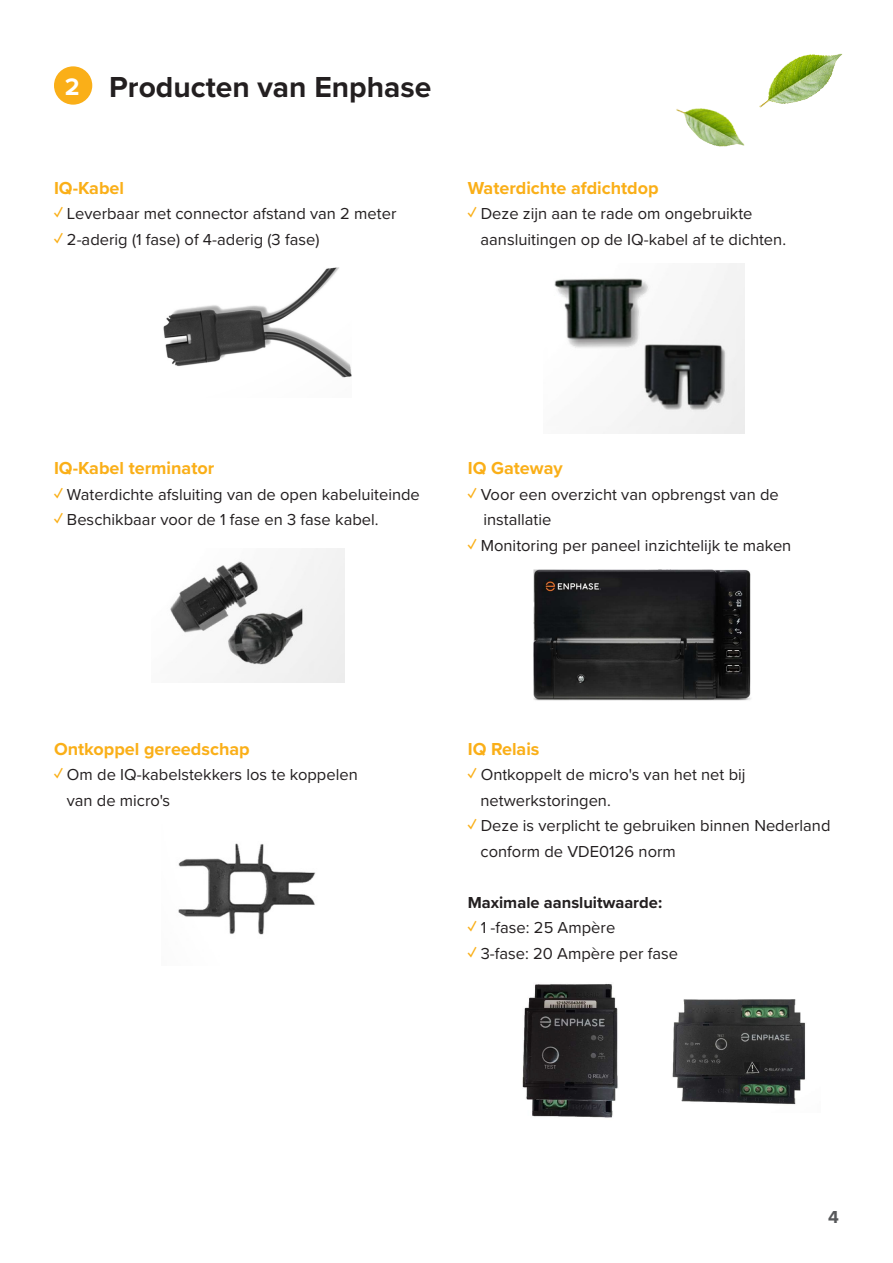
<style>
.page{position:relative;width:893px;height:1263px;background:#fff}
.page>*{position:absolute;margin:0;border:0;box-sizing:border-box;transform-origin:0 0}
.Koppen{font:700 30px "Proxima Nova";color:#231f20}
.t1{font:700 24.75px "Proxima Nova";color:#fff}
.t2{font:700 18px "Proxima Nova";color:#faaf18}
.t3{font:700 18px "Proxima Nova";color:#57585a}
.t4{font:16.5px/25.5px "Proxima Nova";color:#231f20}
.t5{font:700 16.5px "Proxima Nova";color:#231f20}
.s1{font-weight:700;color:#faaf18}
</style>
<div class="page">
<div style="left:54px;top:66px;width:38px;height:39px;background:#faaf18;border-radius:50%"></div>
<img style="left:676px;top:53px;width:167px;height:94px">
<img style="left:163px;top:268px;width:188px;height:110px">
<img style="left:170px;top:549px;width:174px;height:133px">
<img style="left:178px;top:843px;width:138px;height:92px">
<img style="left:554px;top:264px;width:191px;height:170px">
<img style="left:534px;top:570px;width:217px;height:131px">
<img style="left:522px;top:984px;width:96px;height:134px">
<img style="left:672px;top:999px;width:133px;height:106px">
<p class="t1" style="left:65px;top:69px;width:16px">2</p>
<p class="Koppen" style="left:109px;top:65px;width:324px">Producten van Enphase</p>
<p class="t2" style="left:54px;top:174px;width:72px">IQ-Kabel</p>
<p class="t4" style="left:54px;top:200px;width:344px"><span class="s1">✓</span> Leverbaar met connector afstand van 2 meter</p>
<p class="t4" style="left:54px;top:226px;width:267px"><span class="s1">✓</span> 2-aderig (1 fase) of 4-aderig (3 fase)</p>
<p class="t2" style="left:468px;top:174px;width:192px">Waterdichte afdichtdop</p>
<p class="t4" style="left:480px;top:200px;width:307px;text-indent:-13px"><span class="s1">✓</span> Deze zijn aan te rade om ongebruikte aansluitingen op de IQ-kabel af te dichten.</p>
<p class="t2" style="left:54px;top:455px;width:162px">IQ-Kabel terminator</p>
<p class="t4" style="left:54px;top:481px;width:367px"><span class="s1">✓</span> Waterdichte afsluiting van de open kabeluiteinde</p>
<p class="t4" style="left:54px;top:506px;width:326px"><span class="s1">✓</span> Beschikbaar voor de 1 fase en 3 fase kabel.</p>
<p class="t2" style="left:468px;top:455px;width:96px">IQ Gateway</p>
<p class="t4" style="left:468px;top:481px;width:313px"><span class="s1">✓</span> Voor een overzicht van opbrengst van de</p>
<p class="t4" style="left:483px;top:506px;width:69px">installatie</p>
<p class="t4" style="left:468px;top:532px;width:325px"><span class="s1">✓</span> Monitoring per paneel inzichtelijk te maken</p>
<p class="t2" style="left:54px;top:735px;width:197px">Ontkoppel gereedschap</p>
<p class="t4" style="left:54px;top:761px;width:305px"><span class="s1">✓</span> Om de IQ-kabelstekkers los te koppelen</p>
<p class="t4" style="left:67px;top:787px;width:105px">van de micro's</p>
<p class="t2" style="left:468px;top:735px;width:73px">IQ Relais</p>
<p class="t4" style="left:480px;top:761px;width:267px;text-indent:-13px"><span class="s1">✓</span> Ontkoppelt de micro's van het net bij netwerkstoringen.</p>
<p class="t4" style="left:480px;top:812px;width:351px;text-indent:-13px"><span class="s1">✓</span> Deze is verplicht te gebruiken binnen Nederland conform de VDE0126 norm</p>
<p class="t5" style="left:468px;top:890px;width:196px">Maximale aansluitwaarde:</p>
<p class="t4" style="left:468px;top:914px;width:149px"><span class="s1">✓</span> 1 -fase: 25 Ampère</p>
<p class="t4" style="left:468px;top:940px;width:212px"><span class="s1">✓</span> 3-fase: 20 Ampère per fase</p>
<p class="t3" style="left:828px;top:1204px;width:12px">4</p>
</div>
